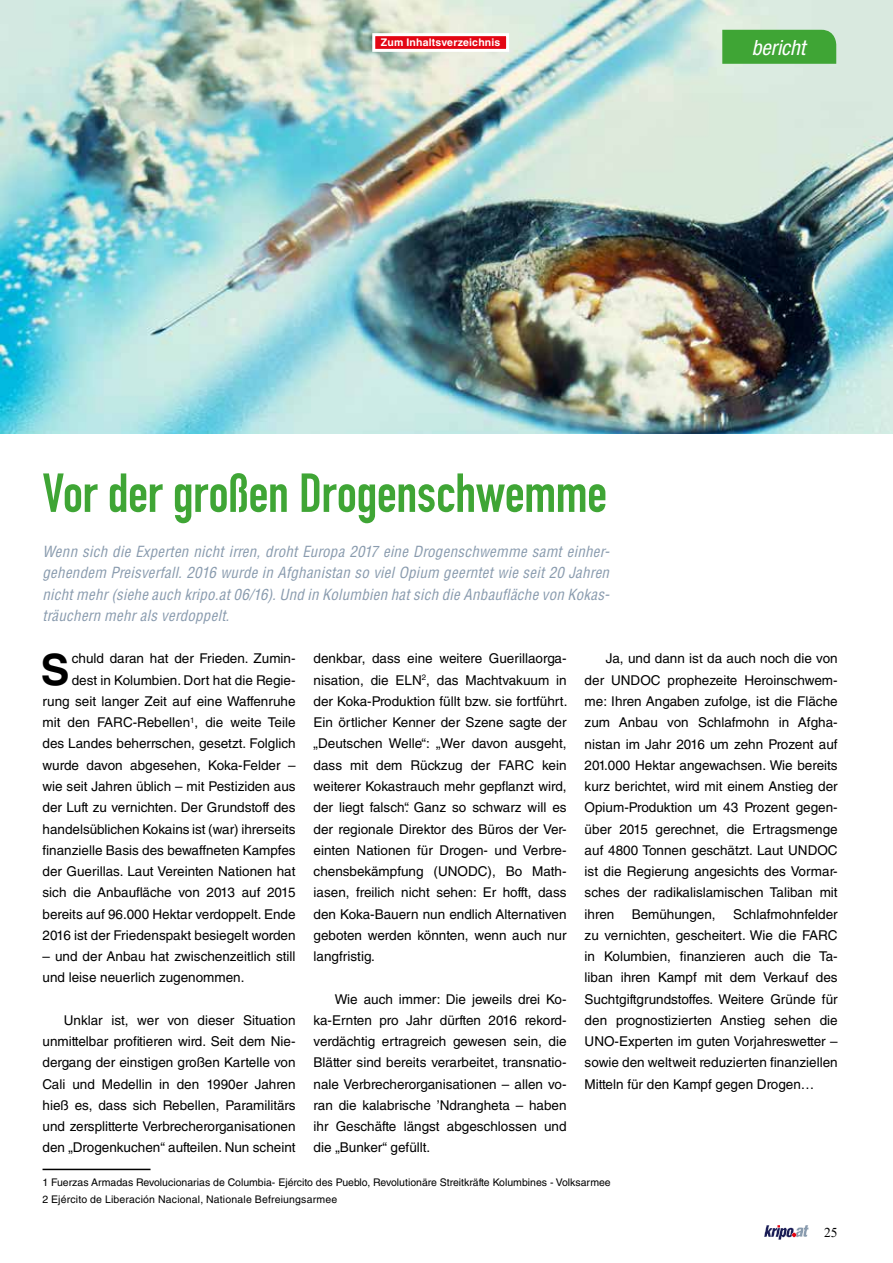
<style>
.page{position:relative;width:893px;height:1263px;background:#fff}
.page>*{position:absolute;margin:0;border:0;box-sizing:border-box;transform-origin:0 0}
.t1{font:54px "DIN Engschrift";letter-spacing:-.01em;color:#3fa535}
.t2{font:700 43.05px "Helvetica LT Std";color:#000}
.t3{font:italic condensed 21px "Helvetica Neue";color:#fff}
.t4{font:italic condensed 15px/21.3px "Helvetica LT Std";letter-spacing:.02em;color:#899bae;text-align:justify}
.t5{font:13.5px/21.3px "Helvetica LT Std";color:#000;text-align:justify}
.t6{font:13.5px "Times New Roman";color:#000}
.t7{font:10.5px/17px "Helvetica LT Std";color:#000}
.t8{font:700 10.5px "Helvetica LT Std";letter-spacing:.015em;color:#fff}
</style>
<div class="page">
<svg style="left:764px;top:1225px;width:45px;height:15px"></svg>
<img style="left:0;top:0;width:893px;height:434px">
<div style="left:722px;top:30px;width:114px;height:34px;background:#3fa535"></div>
<hr style="left:43px;top:1169px;width:108px;height:1px;background:#000">
<div style="left:374px;top:35px;width:134px;height:15px;background:#e30613"></div>
<div style="left:372px;top:33px;width:137px;height:19px;border:3px solid #fff"></div>
<p class="t8" style="left:381px;top:36px;width:121px">Zum Inhaltsverzeichnis</p>
<h3 class="t3" style="left:752px;top:35px;width:55px">bericht</h3>
<h1 class="t1" style="left:42px;top:461px;width:566px">Vor der großen Drogenschwemme</h1>
<p class="t4" style="left:42px;top:541px;width:569px">Wenn sich die Experten nicht irren, droht Europa 2017 eine Drogenschwemme samt einher&shy;gehendem Preisverfall. 2016 wurde in Afghanistan so viel Opium geerntet wie seit 20 Jahren nicht mehr (siehe auch kripo.at 06/16). Und in Kolumbien hat sich die Anbaufläche von Kokas&shy;träuchern mehr als verdoppelt.</p>
<h2 class="t2" style="left:41px;top:643px;width:30px">S</h2>
<p class="t5" style="left:314px;top:648px;width:255px">denkbar, dass eine weitere Guerillaorga&shy;nisation, die ELN<sup>2</sup>, das Machtvakuum in der Koka-Produktion füllt bzw. sie fortführt.<br>Ein örtlicher Kenner der Szene sagte der „Deutschen Welle“: „Wer davon ausgeht, dass mit dem Rückzug der FARC kein weiterer Kokastrauch mehr gepflanzt wird, der liegt falsch“. Ganz so schwarz will es der regionale Direktor des Büros der Ver&shy;einten Nationen für Drogen- und Verbre&shy;chensbekämpfung (UNODC), Bo Math&shy;iasen, freilich nicht sehen: Er hofft, dass den Koka-Bauern nun endlich Alternativen geboten werden könnten, wenn auch nur langfristig.</p>
<p class="t5" style="left:314px;top:988px;width:255px;text-indent:21px">Wie auch immer: Die jeweils drei Ko&shy;ka-Ernten pro Jahr dürften 2016 rekord&shy;verdächtig ertragreich gewesen sein, die Blätter sind bereits verarbeitet, transnatio&shy;nale Verbrecherorganisationen – allen vo&shy;ran die kalabrische ’Ndrangheta – haben ihr Geschäfte längst abgeschlossen und die „Bunker“ gefüllt.</p>
<p class="t5" style="left:43px;top:648px;width:255px;text-align:right">chuld daran hat der Frieden. Zumin-<br>dest in Kolumbien. Dort hat die Regie&shy;rung seit langer Zeit auf eine Waffenruhe mit den FARC-Rebellen<sup>1</sup>, die weite Teile des Landes beherrschen, gesetzt. Folglich wurde davon abgesehen, Koka-Felder – wie seit Jahren üblich – mit Pestiziden aus der Luft zu vernichten. Der Grundstoff des handelsüblichen Kokains ist (war) ihrerseits finanzielle Basis des bewaffneten Kampfes der Guerillas. Laut Vereinten Nationen hat sich die Anbaufläche von 2013 auf 2015 bereits auf 96.000 Hektar verdoppelt. Ende 2016 ist der Friedenspakt besiegelt worden</p>
<p class="t5" style="left:43px;top:946px;width:255px">– und der Anbau hat zwischenzeitlich still und leise neuerlich zugenommen.</p>
<p class="t5" style="left:43px;top:1009px;width:255px;text-indent:21px">Unklar ist, wer von dieser Situation unmittelbar profitieren wird. Seit dem Nie&shy;dergang der einstigen großen Kartelle von Cali und Medellin in den 1990er Jahren hieß es, dass sich Rebellen, Paramilitärs und zersplitterte Verbrecherorganisationen den „Drogenkuchen“ aufteilen. Nun scheint</p>
<p class="t7" style="left:43px;top:1174px;width:570px">1 Fuerzas Armadas Revolucionarias de Columbia- Ejército des Pueblo, Revolutionäre Streitkräfte Kolumbines - Volksarmee<br>2 Ejército de Liberación Nacional, Nationale Befreiungsarmee</p>
<p class="t5" style="left:585px;top:648px;width:255px;text-indent:21px">Ja, und dann ist da auch noch die von der UNDOC prophezeite Heroinschwem&shy;me: Ihren Angaben zufolge, ist die Fläche zum Anbau von Schlafmohn in Afgha&shy;nistan im Jahr 2016 um zehn Prozent auf 201.000 Hektar angewachsen. Wie bereits kurz berichtet, wird mit einem Anstieg der Opium-Produktion um 43 Prozent gegen&shy;über 2015 gerechnet, die Ertragsmenge auf 4800 Tonnen geschätzt. Laut UNDOC ist die Regierung angesichts des Vormar&shy;sches der radikalislamischen Taliban mit ihren</p>
<p class="t5" style="left:585px;top:903px;width:255px;text-indent:148px">Schlafmohnfelder zu vernichten, gescheitert. Wie die FARC in Kolumbien, finanzieren auch die Ta&shy;liban ihren Kampf mit dem Verkauf des Suchtgiftgrundstoffes. Weitere Gründe für den prognostizierten Anstieg sehen die UNO-Experten im guten Vorjahreswetter – sowie den weltweit reduzierten finanziellen Mitteln für den Kampf gegen Drogen…</p>
<p class="t5" style="left:632px;top:903px;width:85px">Bemühungen,</p>
<p class="t6" style="left:824px;top:1223px;width:15px">25</p>
</div>
